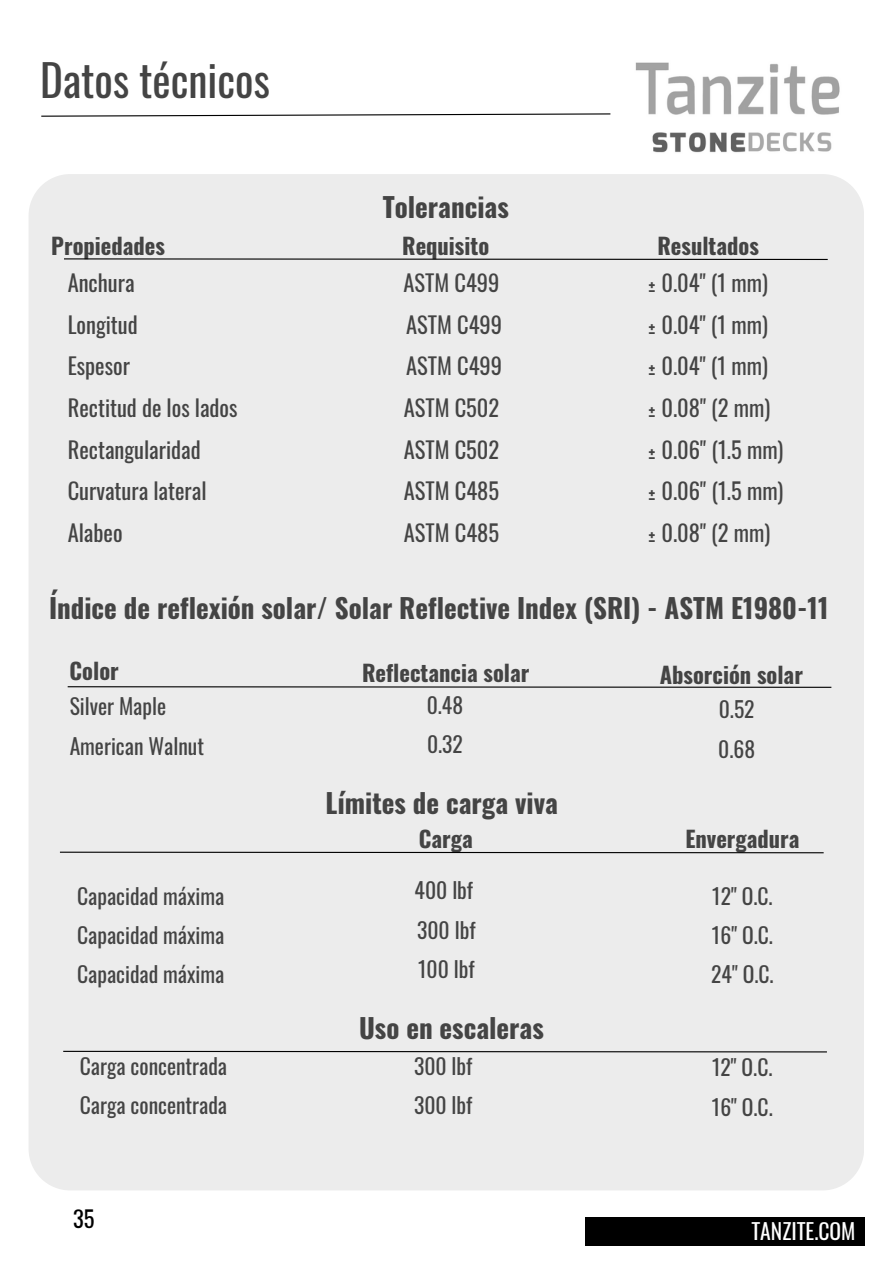
<style>
.page{position:relative;width:893px;height:1264px;background:#fff}
.page>*{position:absolute;margin:0;border:0;box-sizing:border-box;transform-origin:0 0}
.t1{font:43.35px "Oswald";color:#444}
.t2{font:700 27px "Oswald";color:#444}
.t3{font:22.5px "Oswald";color:#444}
.t4{font:700 22.5px "Oswald";color:#444}
.t5{font:22.5px "Oswald";color:#000}
.t6{font:21.6px "Oswald";color:#444}
.t7{font:21.6px "Oswald";color:#fff}
</style>
<div class="page">
<div style="left:585px;top:1217px;width:279px;height:28px;background:#000"></div>
<img style="left:635px;top:62px;width:205px;height:91px">
<svg style="left:41px;top:113px;width:570px;height:4px"></svg>
<div style="left:29px;top:174px;width:835px;height:1016px;background:#ececec"></div>
<svg style="left:63px;top:258px;width:765px;height:2px"></svg>
<svg style="left:67px;top:685px;width:765px;height:3px"></svg>
<svg style="left:59px;top:851px;width:765px;height:2px"></svg>
<svg style="left:62px;top:1050px;width:766px;height:3px"></svg>
<p class="t1" style="left:40px;top:46px;width:231px">Datos técnicos</p>
<p class="t2" style="left:382px;top:186px;width:128px">Tolerancias</p>
<p class="t4" style="left:51px;top:228px;width:115px">Propiedades</p>
<p class="t4" style="left:402px;top:228px;width:88px">Requisito</p>
<p class="t4" style="left:657px;top:228px;width:103px">Resultados</p>
<p class="t3" style="left:403px;top:265px;width:97px">ASTM C499</p>
<p class="t3" style="left:406px;top:307px;width:97px">ASTM C499</p>
<p class="t3" style="left:406px;top:348px;width:97px">ASTM C499</p>
<p class="t3" style="left:403px;top:390px;width:97px">ASTM C502</p>
<p class="t3" style="left:403px;top:431px;width:97px">ASTM C502</p>
<p class="t3" style="left:404px;top:473px;width:97px">ASTM C485</p>
<p class="t3" style="left:404px;top:515px;width:97px">ASTM C485</p>
<p class="t3" style="left:648px;top:265px;width:122px">± 0.04" (1 mm)</p>
<p class="t3" style="left:648px;top:307px;width:122px">± 0.04" (1 mm)</p>
<p class="t3" style="left:648px;top:348px;width:122px">± 0.04" (1 mm)</p>
<p class="t3" style="left:648px;top:390px;width:124px">± 0.08" (2 mm)</p>
<p class="t3" style="left:648px;top:431px;width:137px">± 0.06" (1.5 mm)</p>
<p class="t3" style="left:648px;top:473px;width:137px">± 0.06" (1.5 mm)</p>
<p class="t3" style="left:648px;top:515px;width:124px">± 0.08" (2 mm)</p>
<p class="t3" style="left:68px;top:265px;width:68px">Anchura</p>
<p class="t3" style="left:68px;top:307px;width:72px">Longitud</p>
<p class="t3" style="left:68px;top:348px;width:64px">Espesor</p>
<p class="t3" style="left:68px;top:390px;width:171px">Rectitud de los lados</p>
<p class="t3" style="left:68px;top:431px;width:134px">Rectangularidad</p>
<p class="t3" style="left:68px;top:473px;width:140px">Curvatura lateral</p>
<p class="t3" style="left:68px;top:515px;width:56px">Alabeo</p>
<p class="t2" style="left:49px;top:587px;width:781px">Índice de reflexión solar/ Solar Reflective Index (SRI) - ASTM E1980-11</p>
<p class="t4" style="left:70px;top:652px;width:51px">Color</p>
<p class="t4" style="left:362px;top:654px;width:169px">Reflectancia solar</p>
<p class="t4" style="left:659px;top:656px;width:145px">Absorción solar</p>
<p class="t6" style="left:70px;top:689px;width:98px">Silver Maple</p>
<p class="t6" style="left:70px;top:728px;width:136px">American Walnut</p>
<p class="t6" style="left:426px;top:688px;width:38px">0.48</p>
<p class="t6" style="left:427px;top:727px;width:37px">0.32</p>
<p class="t6" style="left:718px;top:692px;width:37px">0.52</p>
<p class="t6" style="left:718px;top:731px;width:38px">0.68</p>
<p class="t6" style="left:77px;top:879px;width:149px">Capacidad máxima</p>
<p class="t6" style="left:77px;top:918px;width:149px">Capacidad máxima</p>
<p class="t6" style="left:77px;top:957px;width:149px">Capacidad máxima</p>
<p class="t6" style="left:80px;top:1048px;width:149px">Carga concentrada</p>
<p class="t6" style="left:80px;top:1088px;width:149px">Carga concentrada</p>
<p class="t5" style="left:73px;top:1201px;width:23px">35</p>
<p class="t2" style="left:325px;top:781px;width:234px">Límites de carga viva</p>
<p class="t4" style="left:419px;top:821px;width:55px">Carga</p>
<p class="t4" style="left:685px;top:821px;width:116px">Envergadura</p>
<p class="t6" style="left:414px;top:873px;width:60px">400 lbf</p>
<p class="t6" style="left:417px;top:913px;width:60px">300 lbf</p>
<p class="t6" style="left:418px;top:952px;width:58px">100 lbf</p>
<p class="t2" style="left:359px;top:1007px;width:186px">Uso en escaleras</p>
<p class="t6" style="left:414px;top:1048px;width:60px">300 lbf</p>
<p class="t6" style="left:414px;top:1088px;width:60px">300 lbf</p>
<p class="t6" style="left:712px;top:879px;width:62px">12" O.C.</p>
<p class="t6" style="left:712px;top:918px;width:62px">16" O.C.</p>
<p class="t6" style="left:711px;top:957px;width:64px">24" O.C.</p>
<p class="t6" style="left:712px;top:1050px;width:62px">12" O.C.</p>
<p class="t6" style="left:711px;top:1089px;width:62px">16" O.C.</p>
<p class="t7" style="left:751px;top:1213px;width:106px">TANZITE.COM</p>
</div>
